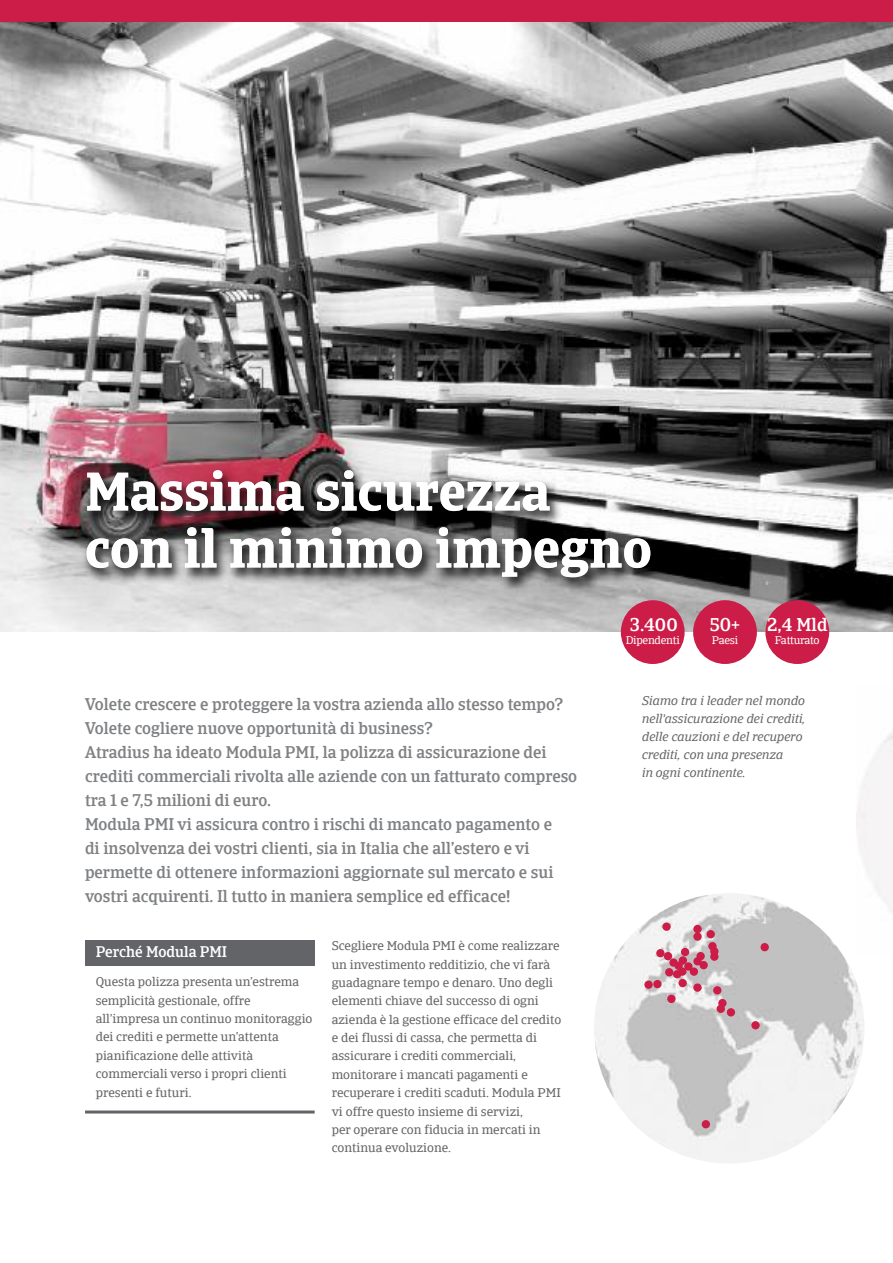
<style>
.page{position:relative;width:893px;height:1263px;background:#fff}
.page>*{position:absolute;margin:0;border:0;box-sizing:border-box;transform-origin:0 0}
.t1{font:700 54px/57px "Catalana";color:#fff}
.t2{font:500 18px "Catalana";color:#fff}
.t3{font:500 16.5px/24px "Catalana";color:#7f8184}
.t4{font:500 15px "Catalana";color:#fff}
.t5{font:12.75px/18.3px "Catalana";color:#636467}
.t6{font:italic 12.75px/18px "Catalana";color:#636467}
.t7{font:11.25px "Catalana";letter-spacing:-.025em;color:#fff}
</style>
<div class="page">
<img style="left:0;top:21px;width:893px;height:610px">
<img style="left:594px;top:893px;width:270px;height:270px">
<div style="left:678px;top:979px;width:9px;height:8px;background:#cc1d48;border-radius:50%"></div>
<div style="left:665px;top:968px;width:8px;height:8px;background:#cc1d48;border-radius:50%"></div>
<div style="left:653px;top:980px;width:9px;height:8px;background:#cc1d48;border-radius:50%"></div>
<div style="left:702px;top:1120px;width:8px;height:8px;background:#cc1d48;border-radius:50%"></div>
<div style="left:664px;top:952px;width:8px;height:8px;background:#cc1d48;border-radius:50%"></div>
<div style="left:679px;top:956px;width:8px;height:9px;background:#cc1d48;border-radius:50%"></div>
<div style="left:693px;top:983px;width:9px;height:9px;background:#cc1d48;border-radius:50%"></div>
<div style="left:727px;top:1008px;width:8px;height:8px;background:#cc1d48;border-radius:50%"></div>
<div style="left:718px;top:999px;width:9px;height:8px;background:#cc1d48;border-radius:50%"></div>
<div style="left:717px;top:1005px;width:8px;height:8px;background:#cc1d48;border-radius:50%"></div>
<div style="left:667px;top:995px;width:9px;height:8px;background:#cc1d48;border-radius:50%"></div>
<div style="left:713px;top:986px;width:8px;height:8px;background:#cc1d48;border-radius:50%"></div>
<div style="left:751px;top:1021px;width:9px;height:8px;background:#cc1d48;border-radius:50%"></div>
<div style="left:708px;top:942px;width:9px;height:8px;background:#cc1d48;border-radius:50%"></div>
<div style="left:710px;top:947px;width:8px;height:8px;background:#cc1d48;border-radius:50%"></div>
<div style="left:710px;top:952px;width:8px;height:9px;background:#cc1d48;border-radius:50%"></div>
<div style="left:696px;top:952px;width:9px;height:8px;background:#cc1d48;border-radius:50%"></div>
<div style="left:699px;top:961px;width:9px;height:8px;background:#cc1d48;border-radius:50%"></div>
<div style="left:693px;top:957px;width:9px;height:8px;background:#cc1d48;border-radius:50%"></div>
<div style="left:760px;top:943px;width:9px;height:8px;background:#cc1d48;border-radius:50%"></div>
<div style="left:644px;top:980px;width:9px;height:9px;background:#cc1d48;border-radius:50%"></div>
<div style="left:674px;top:961px;width:9px;height:9px;background:#cc1d48;border-radius:50%"></div>
<div style="left:690px;top:967px;width:8px;height:9px;background:#cc1d48;border-radius:50%"></div>
<div style="left:656px;top:949px;width:9px;height:8px;background:#cc1d48;border-radius:50%"></div>
<div style="left:662px;top:922px;width:9px;height:9px;background:#cc1d48;border-radius:50%"></div>
<div style="left:678px;top:967px;width:8px;height:9px;background:#cc1d48;border-radius:50%"></div>
<div style="left:673px;top:970px;width:8px;height:8px;background:#cc1d48;border-radius:50%"></div>
<div style="left:684px;top:962px;width:9px;height:9px;background:#cc1d48;border-radius:50%"></div>
<div style="left:681px;top:948px;width:8px;height:8px;background:#cc1d48;border-radius:50%"></div>
<div style="left:707px;top:930px;width:8px;height:8px;background:#cc1d48;border-radius:50%"></div>
<div style="left:693px;top:925px;width:9px;height:8px;background:#cc1d48;border-radius:50%"></div>
<div style="left:693px;top:932px;width:9px;height:9px;background:#cc1d48;border-radius:50%"></div>
<div style="left:669px;top:958px;width:9px;height:9px;background:#cc1d48;border-radius:50%"></div>
<img style="left:856px;top:732px;width:37px;height:225px">
<div style="left:0;top:0;width:893px;height:21px;background:#cc1d48"></div>
<img style="left:72px;top:457px;width:762px;height:207px">
<div style="left:621px;top:600px;width:64px;height:64px;background:#cc1d48;border-radius:50%"></div>
<div style="left:693px;top:600px;width:64px;height:64px;background:#cc1d48;border-radius:50%"></div>
<div style="left:765px;top:600px;width:64px;height:64px;background:#cc1d48;border-radius:50%"></div>
<div style="left:85px;top:941px;width:230px;height:25px;background:#636467"></div>
<hr style="left:85px;top:1110px;width:230px;height:3px;background:#636467">
<h1 class="t1" style="left:85px;top:463px;width:568px">Massima sicurezza<br>con il minimo impegno</h1>
<h2 class="t2" style="left:630px;top:613px;width:49px">3.400</h2>
<p class="t7" style="left:626px;top:632px;width:56px">Dipendenti</p>
<h2 class="t2" style="left:710px;top:613px;width:32px">50+</h2>
<p class="t7" style="left:712px;top:632px;width:28px">Paesi</p>
<h2 class="t2" style="left:767px;top:613px;width:62px">2,4 Mld</h2>
<p class="t7" style="left:775px;top:632px;width:46px">Fatturato</p>
<p class="t3" style="left:85px;top:692px;width:494px">Volete crescere e proteggere la vostra azienda allo stesso tempo?<br>Volete cogliere nuove opportunità di business?<br>Atradius ha ideato Modula PMI, la polizza di assicurazione dei crediti commerciali rivolta alle aziende con un fatturato compreso tra 1 e 7,5 milioni di euro.<br>Modula PMI vi assicura contro i rischi di mancato pagamento e<br>di insolvenza dei vostri clienti, sia in Italia che all’estero e vi permette di ottenere informazioni aggiornate sul mercato e sui vostri acquirenti. Il tutto in maniera semplice ed efficace!</p>
<p class="t4" style="left:96px;top:942px;width:133px">Perché Modula PMI</p>
<p class="t5" style="left:96px;top:973px;width:218px">Questa polizza presenta un’estrema semplicità gestionale, offre all’impresa un continuo monitoraggio dei crediti e permette un’attenta pianificazione delle attività commerciali verso i propri clienti presenti e futuri.</p>
<p class="t5" style="left:332px;top:936px;width:231px">Scegliere Modula PMI è come realizzare un investimento redditizio, che vi farà guadagnare tempo e denaro. Uno degli elementi chiave del successo di ogni azienda è la gestione efficace del credito e dei flussi di cassa, che permetta di assicurare i crediti commerciali, monitorare i mancati pagamenti e recuperare i crediti scaduti. Modula PMI vi offre questo insieme di servizi,<br>per operare con fiducia in mercati in continua evoluzione.</p>
<p class="t6" style="left:642px;top:691px;width:165px">Siamo tra i leader nel mondo nell'assicurazione dei crediti, delle cauzioni e del recupero crediti, con una presenza<br>in ogni continente.</p>
</div>
